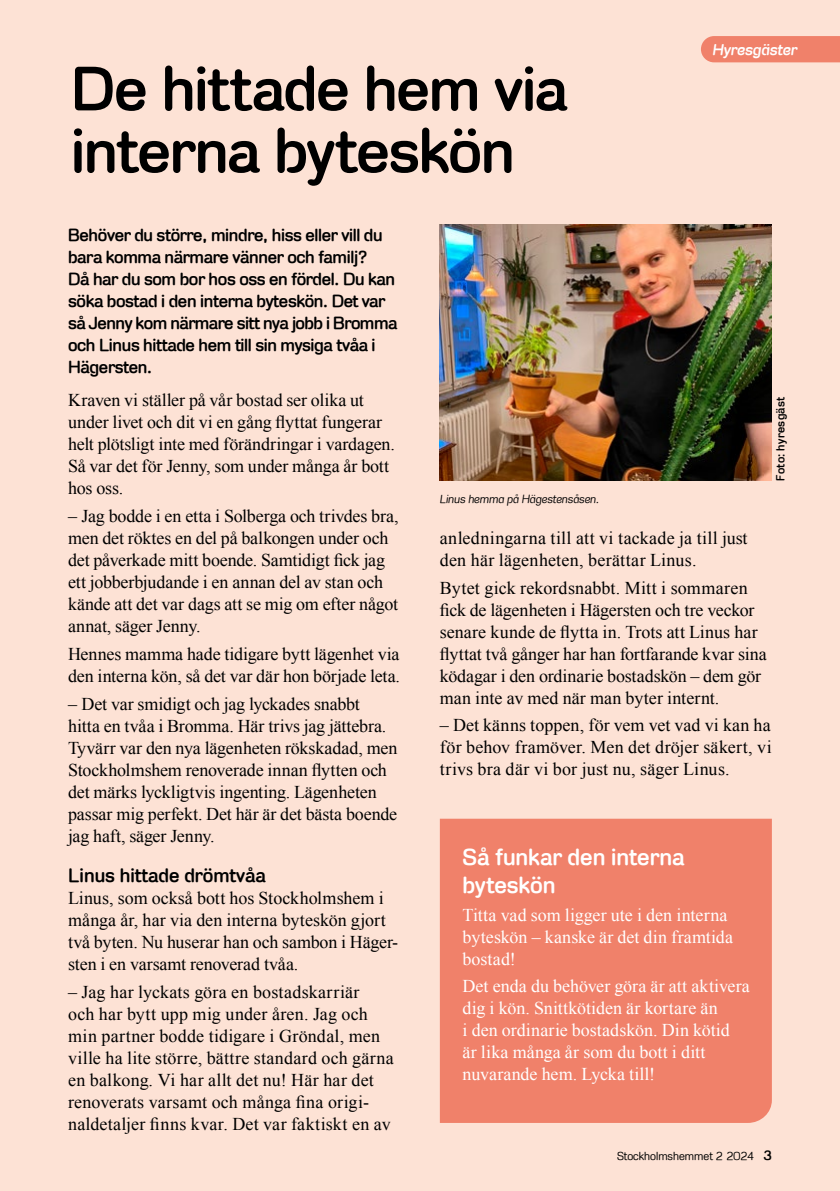
<style>
.page{position:relative;width:840px;height:1191px;background:#fff}
.page>*{position:absolute;margin:0;border:0;box-sizing:border-box;transform-origin:0 0}
.t1{font:700 64px/62px "Stockholm Runt";letter-spacing:-.02em;color:#000}
.t2{font:700 24px/28px "Stockholm Runt";color:#fff}
.t3{font:700 20px "Stockholm Runt";color:#000}
.t4{font:18px/22px "Times New Roman";letter-spacing:-.005em;color:#000}
.t5{font:700 18px/22px "Stockholm Runt";letter-spacing:-.02em;color:#000}
.t6{font:18px/22px "Times New Roman";color:#fff}
.t7{font:18px/22px "Times New Roman";letter-spacing:.015em;color:#000}
.t8{font:italic 700 16px "Stockholm Runt";letter-spacing:-.005em;color:#fff}
.t9{font:italic 12px "Stockholm Runt";color:#000}
.t10{font:12px "Stockholm Runt";color:#000}
.t11{font:700 12px "Stockholm Runt";letter-spacing:.025em;color:#000}
.s1{font-weight:700;font-size:14px}
</style>
<div class="page">
<div style="left:0;top:0;width:839px;height:1191px;background:#fde2d5"></div>
<div style="left:439px;top:818px;width:332px;height:305px;background:#f0816a"></div>
<img style="left:439px;top:224px;width:332px;height:256px">
<div style="left:701px;top:36px;width:138px;height:26px;background:#f0816a"></div>
<h1 class="t1" style="left:71px;top:57px;width:498px">De hittade hem via interna byteskön</h1>
<p class="t8" style="left:712px;top:41px;width:86px">Hyresgäster</p>
<p class="t5" style="left:68px;top:223px;width:330px">Behöver du större, mindre, hiss eller vill du bara komma närmare vänner och familj?<br>Då har du som bor hos oss en fördel. Du kan söka bostad i den interna byteskön. Det var så Jenny kom närmare sitt nya jobb i Bromma och Linus hittade hem till sin mysiga tvåa i Hägersten.</p>
<p class="t4" style="left:68px;top:388px;width:328px">Kraven vi ställer på vår bostad ser olika ut under livet och dit vi en gång flyttat fungerar helt plötsligt inte med förändringar i vardagen.<br>Så var det för Jenny, som under många år bott hos oss.</p>
<p class="t4" style="left:68px;top:504px;width:332px">– Jag bodde i en etta i Solberga och trivdes bra, men det röktes en del på balkongen under och det påverkade mitt boende. Samtidigt fick jag ett jobberbjudande i en annan del av stan och kände att det var dags att se mig om efter något annat, säger Jenny.</p>
<p class="t4" style="left:68px;top:642px;width:333px">Hennes mamma hade tidigare bytt lägenhet via den interna kön, så det var där hon började leta.</p>
<p class="t4" style="left:68px;top:692px;width:330px">– Det var smidigt och jag lyckades snabbt<br>hitta en tvåa i Bromma. Här trivs jag jättebra.<br>Tyvärr var den nya lägenheten rökskadad, men Stockholmshem renoverade innan flytten och det märks lyckligtvis ingenting. Lägenheten passar mig perfekt. Det här är det bästa boende jag haft, säger Jenny.</p>
<p class="t3" style="left:68px;top:863px;width:199px">Linus hittade drömtvåa</p>
<p class="t4" style="left:68px;top:886px;width:331px">Linus, som också bott hos Stockholmshem i många år, har via den interna byteskön gjort två byten. Nu huserar han och sambon i Häger&shy;sten i en varsamt renoverad tvåa.</p>
<p class="t4" style="left:68px;top:980px;width:327px">– Jag har lyckats göra en bostadskarriär<br>och har bytt upp mig under åren. Jag och min partner bodde tidigare i Gröndal, men ville ha lite större, bättre standard och gärna en balkong. Vi har allt det nu! Här har det renoverats varsamt och många fina origi&shy;naldetaljer finns kvar. Det var faktiskt en av</p>
<p class="t9" style="left:439px;top:491px;width:161px">Linus hemma på Hägestensåsen.</p>
<p class="t11" style="left:773px;top:480px;width:85px;rotate:-90deg">Foto: hyresgäst</p>
<p class="t7" style="left:439px;top:526px;width:309px">anledningarna till att vi tackade ja till just den här lägenheten, berättar Linus.</p>
<p class="t4" style="left:439px;top:576px;width:328px">Bytet gick rekordsnabbt. Mitt i sommaren fick de lägenheten i Hägersten och tre veckor senare kunde de flytta in. Trots att Linus har flyttat två gånger har han fortfarande kvar sina ködagar i den ordinarie bostadskön – dem gör man inte av med när man byter internt.</p>
<p class="t4" style="left:439px;top:714px;width:333px;text-align:justify">– Det känns toppen, för vem vet vad vi kan ha för behov framöver. Men det dröjer säkert, vi trivs bra där vi bor just nu, säger Linus.</p>
<h2 class="t2" style="left:462px;top:842px;width:223px">Så funkar den interna byteskön</h2>
<p class="t6" style="left:462px;top:903px;width:272px">Titta vad som ligger ute i den interna byteskön – kanske är det din framtida bostad!</p>
<p class="t6" style="left:462px;top:975px;width:289px">Det enda du behöver göra är att aktivera dig i kön. Snittkötiden är kortare än<br>i den ordinarie bostadskön. Din kötid<br>är lika många år som du bott i ditt nuvarande hem. Lycka till!</p>
<p class="t10" style="left:616px;top:1148px;width:156px">Stockholmshemmet 2 2024 <span class="s1">3</span></p>
</div>
